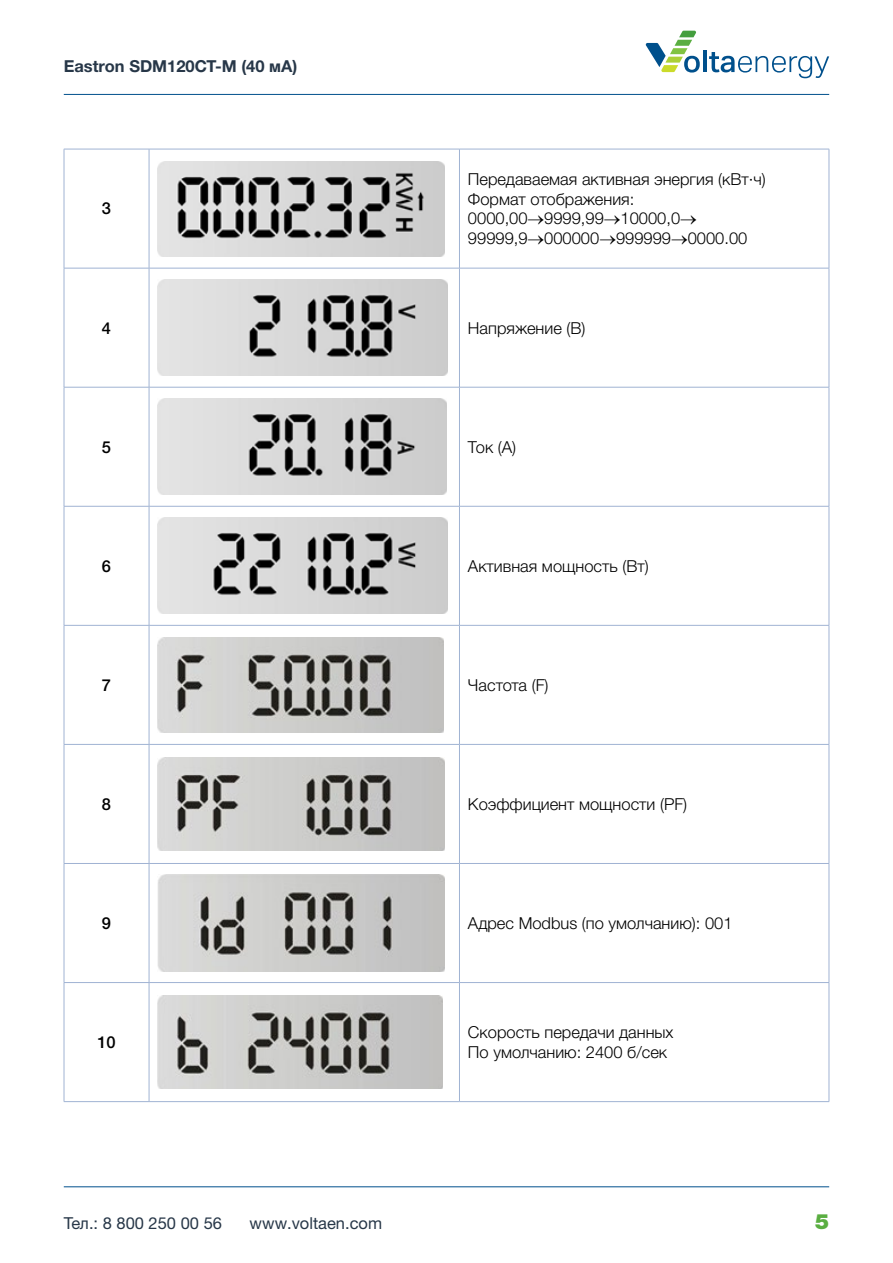
<style>
.page{position:relative;width:893px;height:1263px;background:#fff}
.page>*{position:absolute;margin:0;border:0;box-sizing:border-box;transform-origin:0 0}
.t1{font:900 21px "Helvetica Neue LTW1 G";color:#5aae41}
.t2{font:300 16.5px/19.8px "Helvetica Neue LTW1 G";color:#000}
.t3{font:16.5px "Helvetica Neue LTW1 G";color:#273748}
.t4{font:700 16.5px "Helvetica Neue LTW1 G";color:#273748}
.t5{font:500 16.5px "Helvetica Neue LTW1 G";color:#000}
</style>
<div class="page">
<hr style="left:64px;top:94px;width:765px;height:1px;background:#00508c">
<hr style="left:64px;top:1186px;width:765px;height:1px;background:#00508c">
<svg style="left:646px;top:31px;width:54px;height:42px"></svg>
<hr style="left:703px;top:50px;width:4px;height:22px;background:#00508c">
<svg style="left:709px;top:52px;width:120px;height:26px"></svg>
<hr style="left:64px;top:149px;width:85px;height:1px;background:#a0b3d3">
<hr style="left:64px;top:149px;width:1px;height:119px;background:#a0b3d3">
<hr style="left:149px;top:149px;width:310px;height:1px;background:#a0b3d3">
<hr style="left:149px;top:149px;width:1px;height:119px;background:#a0b3d3">
<hr style="left:459px;top:149px;width:370px;height:1px;background:#a0b3d3">
<hr style="left:459px;top:149px;width:1px;height:119px;background:#a0b3d3">
<hr style="left:829px;top:149px;width:1px;height:119px;background:#a0b3d3">
<hr style="left:64px;top:268px;width:85px;height:1px;background:#a0b3d3">
<hr style="left:64px;top:268px;width:1px;height:119px;background:#a0b3d3">
<hr style="left:149px;top:268px;width:310px;height:1px;background:#a0b3d3">
<hr style="left:149px;top:268px;width:1px;height:119px;background:#a0b3d3">
<hr style="left:459px;top:268px;width:370px;height:1px;background:#a0b3d3">
<hr style="left:459px;top:268px;width:1px;height:119px;background:#a0b3d3">
<hr style="left:829px;top:268px;width:1px;height:119px;background:#a0b3d3">
<hr style="left:64px;top:387px;width:85px;height:1px;background:#a0b3d3">
<hr style="left:64px;top:387px;width:1px;height:119px;background:#a0b3d3">
<hr style="left:149px;top:387px;width:310px;height:1px;background:#a0b3d3">
<hr style="left:149px;top:387px;width:1px;height:119px;background:#a0b3d3">
<hr style="left:459px;top:387px;width:370px;height:1px;background:#a0b3d3">
<hr style="left:459px;top:387px;width:1px;height:119px;background:#a0b3d3">
<hr style="left:829px;top:387px;width:1px;height:119px;background:#a0b3d3">
<hr style="left:64px;top:506px;width:85px;height:1px;background:#a0b3d3">
<hr style="left:64px;top:506px;width:1px;height:119px;background:#a0b3d3">
<hr style="left:149px;top:506px;width:310px;height:1px;background:#a0b3d3">
<hr style="left:149px;top:506px;width:1px;height:119px;background:#a0b3d3">
<hr style="left:459px;top:506px;width:370px;height:1px;background:#a0b3d3">
<hr style="left:459px;top:506px;width:1px;height:119px;background:#a0b3d3">
<hr style="left:829px;top:506px;width:1px;height:119px;background:#a0b3d3">
<hr style="left:64px;top:625px;width:85px;height:1px;background:#a0b3d3">
<hr style="left:64px;top:625px;width:1px;height:119px;background:#a0b3d3">
<hr style="left:149px;top:625px;width:310px;height:1px;background:#a0b3d3">
<hr style="left:149px;top:625px;width:1px;height:119px;background:#a0b3d3">
<hr style="left:459px;top:625px;width:370px;height:1px;background:#a0b3d3">
<hr style="left:459px;top:625px;width:1px;height:119px;background:#a0b3d3">
<hr style="left:829px;top:625px;width:1px;height:119px;background:#a0b3d3">
<hr style="left:64px;top:744px;width:85px;height:1px;background:#a0b3d3">
<hr style="left:64px;top:745px;width:1px;height:118px;background:#a0b3d3">
<hr style="left:149px;top:744px;width:310px;height:1px;background:#a0b3d3">
<hr style="left:149px;top:745px;width:1px;height:118px;background:#a0b3d3">
<hr style="left:459px;top:744px;width:370px;height:1px;background:#a0b3d3">
<hr style="left:459px;top:745px;width:1px;height:118px;background:#a0b3d3">
<hr style="left:829px;top:745px;width:1px;height:118px;background:#a0b3d3">
<hr style="left:64px;top:863px;width:85px;height:1px;background:#a0b3d3">
<hr style="left:64px;top:864px;width:1px;height:118px;background:#a0b3d3">
<hr style="left:149px;top:863px;width:310px;height:1px;background:#a0b3d3">
<hr style="left:149px;top:864px;width:1px;height:118px;background:#a0b3d3">
<hr style="left:459px;top:863px;width:370px;height:1px;background:#a0b3d3">
<hr style="left:459px;top:864px;width:1px;height:118px;background:#a0b3d3">
<hr style="left:829px;top:864px;width:1px;height:118px;background:#a0b3d3">
<hr style="left:64px;top:982px;width:85px;height:1px;background:#a0b3d3">
<hr style="left:64px;top:983px;width:1px;height:118px;background:#a0b3d3">
<hr style="left:149px;top:982px;width:310px;height:1px;background:#a0b3d3">
<hr style="left:149px;top:983px;width:1px;height:118px;background:#a0b3d3">
<hr style="left:459px;top:982px;width:370px;height:1px;background:#a0b3d3">
<hr style="left:459px;top:983px;width:1px;height:118px;background:#a0b3d3">
<hr style="left:829px;top:983px;width:1px;height:118px;background:#a0b3d3">
<hr style="left:64px;top:1101px;width:85px;height:1px;background:#a0b3d3">
<hr style="left:149px;top:1101px;width:310px;height:1px;background:#a0b3d3">
<hr style="left:459px;top:1101px;width:370px;height:1px;background:#a0b3d3">
<img style="left:158px;top:161px;width:286px;height:95px">
<img style="left:158px;top:280px;width:290px;height:96px">
<img style="left:158px;top:399px;width:289px;height:96px">
<img style="left:158px;top:518px;width:290px;height:96px">
<img style="left:158px;top:637px;width:285px;height:95px">
<img style="left:158px;top:757px;width:286px;height:94px">
<img style="left:158px;top:875px;width:286px;height:96px">
<img style="left:158px;top:995px;width:284px;height:94px">
<p class="t4" style="left:64px;top:56px;width:235px">Eastron SDM120CT-M (40 мА)</p>
<p class="t5" style="left:102px;top:199px;width:11px">3</p>
<p class="t2" style="left:468px;top:169px;width:299px">Передаваемая активная энергия (кВт·ч)<br>Формат отображения:<br>0000,00 9999,99 10000,0<br>99999,9 000000 999999 0000.00</p>
<p class="t5" style="left:102px;top:318px;width:11px">4</p>
<p class="t2" style="left:468px;top:318px;width:119px">Напряжение (В)</p>
<p class="t5" style="left:102px;top:437px;width:11px">5</p>
<p class="t2" style="left:468px;top:437px;width:50px">Ток (А)</p>
<p class="t5" style="left:102px;top:556px;width:11px">6</p>
<p class="t2" style="left:468px;top:556px;width:182px">Активная мощность (Вт)</p>
<p class="t5" style="left:102px;top:675px;width:11px">7</p>
<p class="t2" style="left:468px;top:675px;width:82px">Частота (F)</p>
<p class="t5" style="left:102px;top:794px;width:11px">8</p>
<p class="t2" style="left:468px;top:794px;width:221px">Коэффициент мощности (PF)</p>
<p class="t5" style="left:102px;top:913px;width:11px">9</p>
<p class="t2" style="left:468px;top:913px;width:266px">Адрес Modbus (по умолчанию): 001</p>
<p class="t5" style="left:97px;top:1032px;width:20px">10</p>
<p class="t2" style="left:468px;top:1022px;width:207px">Скорость передачи данных<br>По умолчанию: 2400 б/сек</p>
<p class="t3" style="left:64px;top:1213px;width:160px">Тел.: 8 800 250 00 56</p>
<p class="t3" style="left:250px;top:1213px;width:134px">www.voltaen.com</p>
<p class="t1" style="left:815px;top:1209px;width:16px">5</p>
</div>
